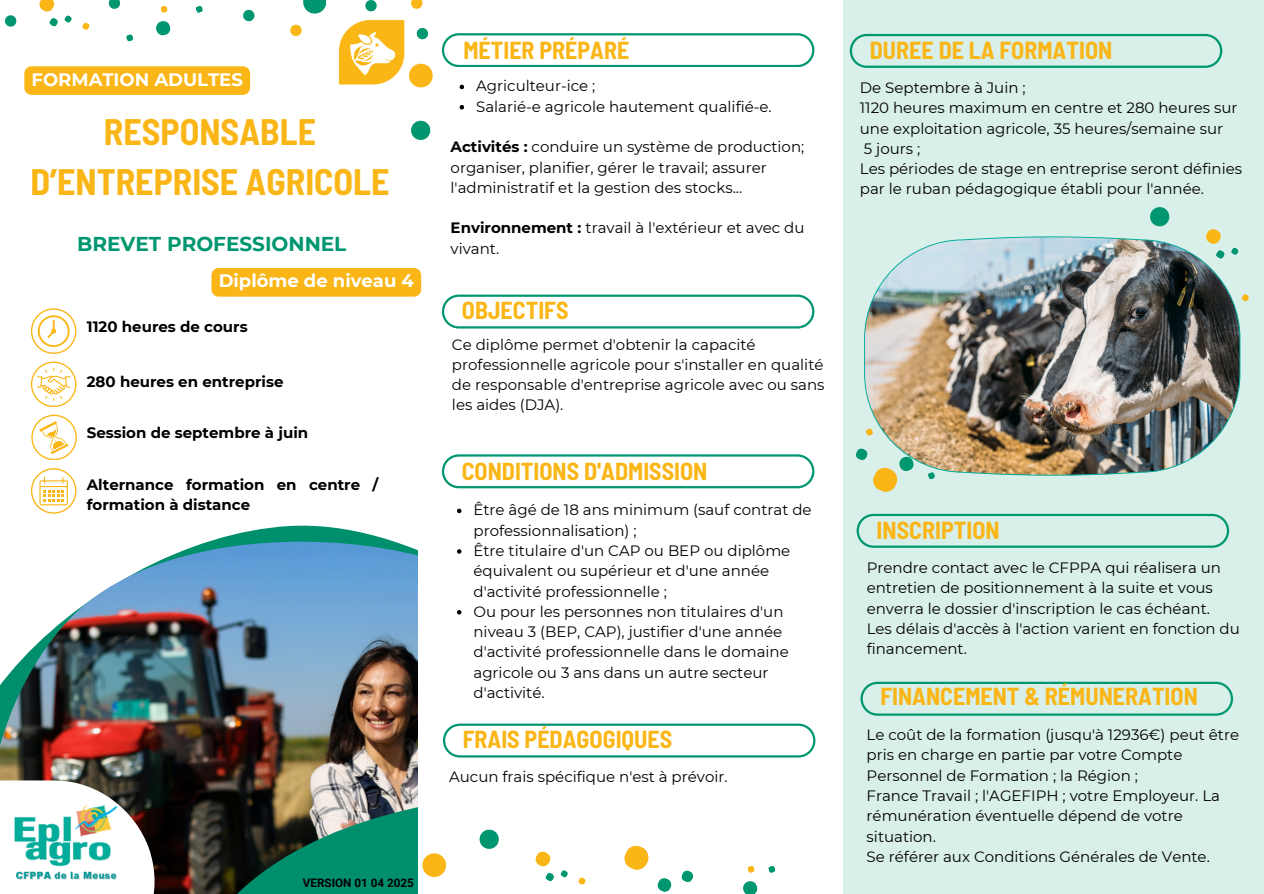
<style>
.page{position:relative;width:1264px;height:894px;background:#fff}
.page>*{position:absolute;margin:0;border:0;box-sizing:border-box;transform-origin:0 0}
.t1{font:700 semi-condensed 36px/49.5px "Barlow";color:#fab616;text-align:center}
.t2{font:700 semi-condensed 24px "Barlow";color:#fab616}
.t3{font:700 19.95px "Montserrat";color:#009770}
.t4{font:700 18px "Montserrat";color:#fff}
.t5{font:15px/20.2px "Montserrat";color:#000}
.t6{font:700 15px/20.2px "Montserrat";color:#000}
.t7{font:700 11.7px "Roboto";color:#000}
.s1{font-weight:700}
</style>
<div class="page">
<img style="left:0;top:525px;width:418px;height:368px">
<img style="left:339px;top:19px;width:66px;height:66px">
<svg style="left:290px;top:25px;width:11px;height:11px"></svg>
<svg style="left:243px;top:10px;width:11px;height:11px"></svg>
<svg style="left:303px;top:0;width:23px;height:13px"></svg>
<svg style="left:365px;top:0;width:11px;height:11px"></svg>
<svg style="left:411px;top:0;width:11px;height:9px"></svg>
<svg style="left:417px;top:28px;width:11px;height:11px"></svg>
<svg style="left:409px;top:64px;width:23px;height:23px"></svg>
<svg style="left:5px;top:15px;width:11px;height:12px"></svg>
<svg style="left:411px;top:121px;width:19px;height:19px"></svg>
<svg style="left:109px;top:0;width:11px;height:9px"></svg>
<svg style="left:31px;top:361px;width:45px;height:46px"></svg>
<svg style="left:31px;top:414px;width:46px;height:46px"></svg>
<svg style="left:31px;top:468px;width:45px;height:45px"></svg>
<svg style="left:31px;top:308px;width:45px;height:46px"></svg>
<svg style="left:195px;top:6px;width:8px;height:7px"></svg>
<svg style="left:156px;top:6px;width:15px;height:30px"></svg>
<svg style="left:126px;top:34px;width:7px;height:8px"></svg>
<svg style="left:82px;top:22px;width:8px;height:8px"></svg>
<svg style="left:39px;top:0;width:33px;height:27px"></svg>
<div style="left:843px;top:0;width:420px;height:893px;background:#d9efe9"></div>
<svg style="left:860px;top:681px;width:372px;height:34px"></svg>
<img style="left:864px;top:236px;width:376px;height:239px">
<svg style="left:856px;top:513px;width:373px;height:34px"></svg>
<svg style="left:1150px;top:207px;width:19px;height:19px"></svg>
<svg style="left:1241px;top:294px;width:8px;height:8px"></svg>
<svg style="left:1203px;top:229px;width:36px;height:31px"></svg>
<svg style="left:865px;top:427px;width:8px;height:9px"></svg>
<svg style="left:927px;top:471px;width:8px;height:8px"></svg>
<svg style="left:855px;top:446px;width:60px;height:46px"></svg>
<svg style="left:849px;top:34px;width:373px;height:34px"></svg>
<svg style="left:0;top:780px;width:154px;height:113px"></svg>
<img style="left:13px;top:804px;width:106px;height:77px">
<svg style="left:442px;top:454px;width:372px;height:34px"></svg>
<svg style="left:457px;top:508px;width:4px;height:5px"></svg>
<svg style="left:457px;top:549px;width:4px;height:4px"></svg>
<svg style="left:457px;top:610px;width:4px;height:4px"></svg>
<svg style="left:442px;top:33px;width:372px;height:34px"></svg>
<svg style="left:442px;top:294px;width:372px;height:34px"></svg>
<svg style="left:443px;top:723px;width:372px;height:34px"></svg>
<svg style="left:681px;top:870px;width:12px;height:13px"></svg>
<svg style="left:624px;top:845px;width:48px;height:47px"></svg>
<svg style="left:422px;top:853px;width:24px;height:23px"></svg>
<svg style="left:479px;top:829px;width:19px;height:19px"></svg>
<svg style="left:768px;top:866px;width:8px;height:7px"></svg>
<svg style="left:743px;top:866px;width:15px;height:27px"></svg>
<svg style="left:578px;top:877px;width:8px;height:8px"></svg>
<svg style="left:535px;top:851px;width:33px;height:31px"></svg>
<div style="left:24px;top:66px;width:226px;height:29px;background:#fab616;border-radius:7px"></div>
<div style="left:211px;top:268px;width:210px;height:28px;background:#fab616;border-radius:7px"></div>
<svg style="left:459px;top:85px;width:5px;height:4px"></svg>
<svg style="left:459px;top:105px;width:5px;height:4px"></svg>
<p class="t4" style="left:32px;top:68px;width:213px">FORMATION ADULTES</p>
<p class="t1" style="left:30px;top:106px;width:361px">RESPONSABLE<br>D’ENTREPRISE AGRICOLE</p>
<p class="t3" style="left:77px;top:231px;width:271px">BREVET PROFESSIONNEL</p>
<p class="t4" style="left:219px;top:270px;width:197px">Diplôme de niveau 4</p>
<p class="t6" style="left:87px;top:316px;width:162px">1120 heures de cours</p>
<p class="t6" style="left:87px;top:371px;width:198px">280 heures en entreprise</p>
<p class="t6" style="left:87px;top:422px;width:223px">Session de septembre à juin</p>
<p class="t6" style="left:87px;top:474px;width:293px">Alternance formation en centre / formation à distance</p>
<p class="t2" style="left:463px;top:35px;width:167px">MÉTIER PRÉPARÉ</p>
<h2 class="t5" style="left:476px;top:76px;width:121px">Agriculteur-ice ;</h2>
<p class="t5" style="left:476px;top:96px;width:297px">Salarié-e agricole hautement qualifié-e.</p>
<h2 class="t5" style="left:450px;top:137px;width:355px"><span class="s1">Activités :</span> conduire un système de production; organiser, planifier, gérer le travail; assurer l'administratif et la gestion des stocks...</h2>
<p class="t5" style="left:450px;top:218px;width:355px"><span class="s1">Environnement :</span> travail à l'extérieur et avec du vivant.</p>
<p class="t2" style="left:462px;top:294px;width:108px">OBJECTIFS</p>
<p class="t5" style="left:452px;top:334px;width:374px">Ce diplôme permet d'obtenir la capacité professionnelle agricole pour s'installer en qualité de responsable d'entreprise agricole avec ou sans les aides (DJA).</p>
<p class="t2" style="left:461px;top:455px;width:247px">CONDITIONS D'ADMISSION</p>
<p class="t5" style="left:473px;top:499px;width:340px">Être âgé de 18 ans minimum (sauf contrat de professionnalisation) ;</p>
<h2 class="t5" style="left:473px;top:540px;width:318px">Être titulaire d'un CAP ou BEP ou diplôme équivalent ou supérieur et d'une année d'activité professionnelle ;</h2>
<p class="t5" style="left:473px;top:601px;width:317px">Ou pour les personnes non titulaires d'un niveau 3 (BEP, CAP), justifier d'une année d'activité professionnelle dans le domaine agricole ou 3 ans dans un autre secteur d'activité.</p>
<p class="t2" style="left:463px;top:724px;width:211px">FRAIS PÉDAGOGIQUES</p>
<p class="t5" style="left:449px;top:765px;width:280px">Aucun frais spécifique n'est à prévoir.</p>
<p class="t7" style="left:303px;top:875px;width:112px">VERSION 01 04 2025</p>
<p class="t2" style="left:869px;top:35px;width:244px">DUREE DE LA FORMATION</p>
<h2 class="t5" style="left:859px;top:77px;width:167px">De Septembre à Juin ;</h2>
<p class="t5" style="left:859px;top:98px;width:379px">1120 heures maximum en centre et 280 heures sur une exploitation agricole, 35 heures/semaine sur</p>
<p class="t5" style="left:863px;top:138px;width:58px">5 jours ;</p>
<p class="t5" style="left:859px;top:158px;width:384px">Les périodes de stage en entreprise seront définies par le ruban pédagogique établi pour l'année.</p>
<h2 class="t2" style="left:876px;top:515px;width:124px">INSCRIPTION</h2>
<p class="t5" style="left:866px;top:557px;width:356px">Prendre contact avec le CFPPA qui réalisera un entretien de positionnement à la suite et vous enverra le dossier d'inscription le cas échéant.</p>
<p class="t5" style="left:866px;top:618px;width:374px">Les délais d'accès à l'action varient en fonction du financement.</p>
<p class="t2" style="left:880px;top:681px;width:319px">FINANCEMENT &amp; RÉMUNERATION</p>
<p class="t5" style="left:866px;top:724px;width:374px">Le coût de la formation (jusqu'à 12936€) peut être pris en charge en partie par votre Compte<br>Personnel de Formation ; la Région ;</p>
<h2 class="t5" style="left:866px;top:785px;width:355px">France Travail ; l'AGEFIPH ; votre Employeur. La rémunération éventuelle dépend de votre situation.</h2>
<p class="t5" style="left:866px;top:846px;width:345px">Se référer aux Conditions Générales de Vente.</p>
</div>
